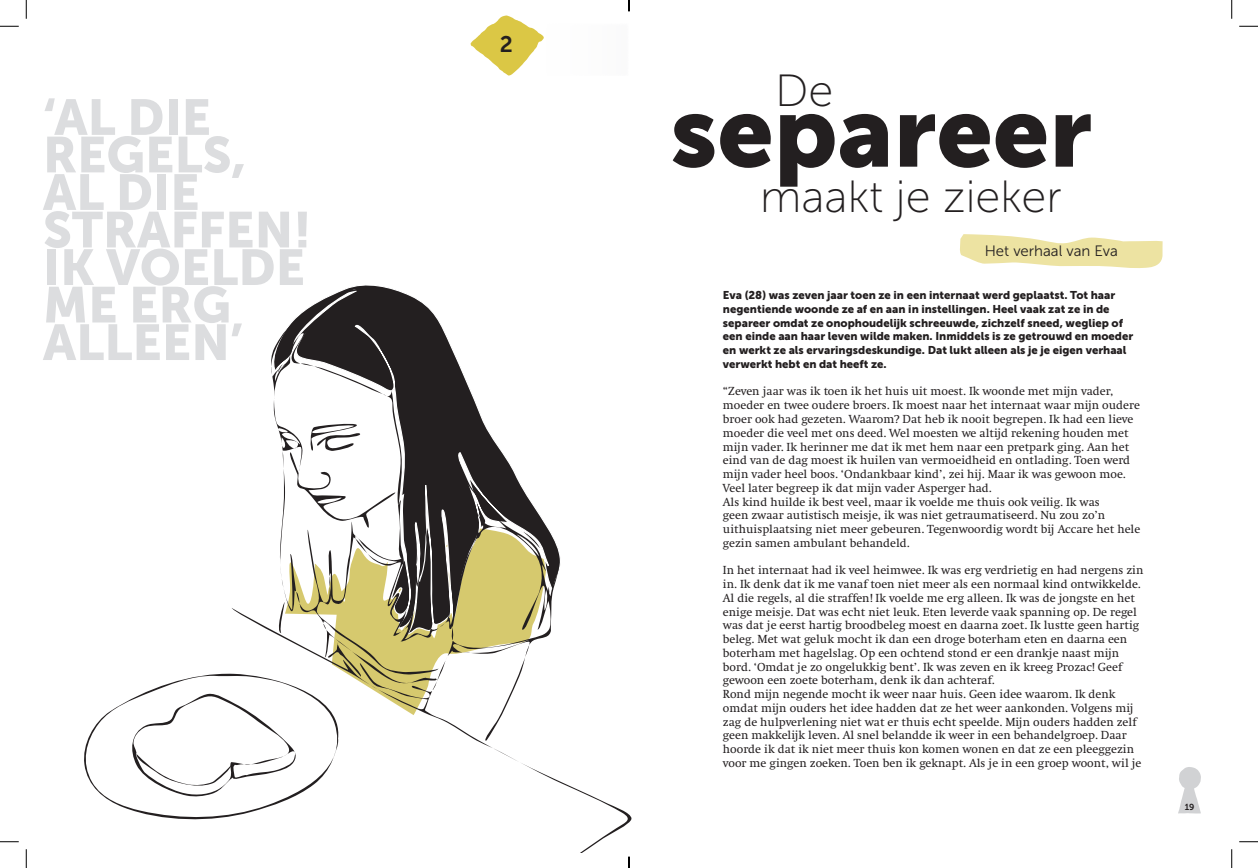
<style>
.page{position:relative;width:1258px;height:868px;background:#fff}
.page>*{position:absolute;margin:0;border:0;box-sizing:border-box;transform-origin:0 0}
.t1{font:100px "Museo Sans 900";color:#231f20}
.t2{font:50px/37.5px "Museo Sans 900";color:#dcdddf}
.t3{font:45px "Museo Sans 100";color:#231f20}
.t4{font:22.5px "Museo Sans 700";color:#231f20}
.t5{font:15px "Museo Sans 300";color:#231f20}
.t6{font:12.12px/13.8px "Swift";color:#231f20}
.t7{font:11.25px/13.8px "Museo Sans 900";color:#231f20}
.t8{font:8.75px "Museo Sans 700";color:#231f20}
</style>
<div class="page">
<svg style="left:1178px;top:767px;width:22px;height:46px"></svg>
<svg style="left:960px;top:234px;width:202px;height:34px"></svg>
<svg style="left:232px;top:285px;width:400px;height:567px"></svg>
<svg style="left:275px;top:602px;width:10px;height:31px"></svg>
<svg style="left:310px;top:422px;width:51px;height:30px"></svg>
<svg style="left:84px;top:642px;width:279px;height:180px"></svg>
<svg style="left:470px;top:16px;width:74px;height:60px"></svg>
<svg style="left:0;top:25px;width:19px;height:2px"></svg>
<svg style="left:1239px;top:25px;width:18px;height:2px"></svg>
<svg style="left:0;top:841px;width:19px;height:1px"></svg>
<svg style="left:1239px;top:841px;width:18px;height:1px"></svg>
<svg style="left:25px;top:0;width:2px;height:19px"></svg>
<svg style="left:25px;top:849px;width:2px;height:18px"></svg>
<svg style="left:1231px;top:0;width:1px;height:19px"></svg>
<svg style="left:1231px;top:849px;width:1px;height:18px"></svg>
<h2 class="t2" style="left:43px;top:98px;width:270px">‘AL DIE<br>REGELS,<br>AL DIE<br>STRAFFEN!<br>IK VOELDE<br>ME ERG<br>ALLEEN’</h2>
<h3 class="t4" style="left:500px;top:32px;width:15px">2</h3>
<h3 class="t3" style="left:775px;top:67px;width:60px">De</h3>
<h1 class="t1" style="left:670px;top:75px;width:423px">separeer</h1>
<h3 class="t3" style="left:760px;top:172px;width:303px">maakt je zieker</h3>
<p class="t5" style="left:984px;top:243px;width:135px">Het verhaal van Eva</p>
<p class="t7" style="left:723px;top:288px;width:412px">Eva (28) was zeven jaar toen ze in een internaat werd geplaatst. Tot haar negentiende woonde ze af en aan in instellingen. Heel vaak zat ze in de separeer omdat ze onophoudelijk schreeuwde, zichzelf sneed, wegliep of een einde aan haar leven wilde maken. Inmiddels is ze getrouwd en moeder en werkt ze als ervaringsdeskundige. Dat lukt alleen als je je eigen verhaal verwerkt hebt en dat heeft ze.</p>
<p class="t6" style="left:723px;top:385px;width:419px">“Zeven jaar was ik toen ik het huis uit moest. Ik woonde met mijn vader, moeder en twee oudere broers. Ik moest naar het internaat waar mijn oudere broer ook had gezeten. Waarom? Dat heb ik nooit begrepen. Ik had een lieve moeder die veel met ons deed. Wel moesten we altijd rekening houden met mijn vader. Ik herinner me dat ik met hem naar een pretpark ging. Aan het eind van de dag moest ik huilen van vermoeidheid en ontlading. Toen werd mijn vader heel boos. ‘Ondankbaar kind’, zei hij. Maar ik was gewoon moe.<br>Veel later begreep ik dat mijn vader Asperger had.<br>Als kind huilde ik best veel, maar ik voelde me thuis ook veilig. Ik was<br>geen zwaar autistisch meisje, ik was niet getraumatiseerd. Nu zou zo’n uithuisplaatsing niet meer gebeuren. Tegenwoordig wordt bij Accare het hele gezin samen ambulant behandeld.</p>
<p class="t6" style="left:723px;top:563px;width:422px">In het internaat had ik veel heimwee. Ik was erg verdrietig en had nergens zin in. Ik denk dat ik me vanaf toen niet meer als een normaal kind ontwikkelde.<br>Al die regels, al die straffen! Ik voelde me erg alleen. Ik was de jongste en het enige meisje. Dat was echt niet leuk. Eten leverde vaak spanning op. De regel was dat je eerst hartig broodbeleg moest en daarna zoet. Ik lustte geen hartig beleg. Met wat geluk mocht ik dan een droge boterham eten en daarna een boterham met hagelslag. Op een ochtend stond er een drankje naast mijn bord. ‘Omdat je zo ongelukkig bent’. Ik was zeven en ik kreeg Prozac! Geef gewoon een zoete boterham, denk ik dan achteraf.<br>Rond mijn negende mocht ik weer naar huis. Geen idee waarom. Ik denk omdat mijn ouders het idee hadden dat ze het weer aankonden. Volgens mij zag de hulpverlening niet wat er thuis echt speelde. Mijn ouders hadden zelf geen makkelijk leven. Al snel belandde ik weer in een behandelgroep. Daar hoorde ik dat ik niet meer thuis kon komen wonen en dat ze een pleeggezin voor me gingen zoeken. Toen ben ik geknapt. Als je in een groep woont, wil je</p>
<p class="t8" style="left:1184px;top:802px;width:11px">19</p>
</div>
